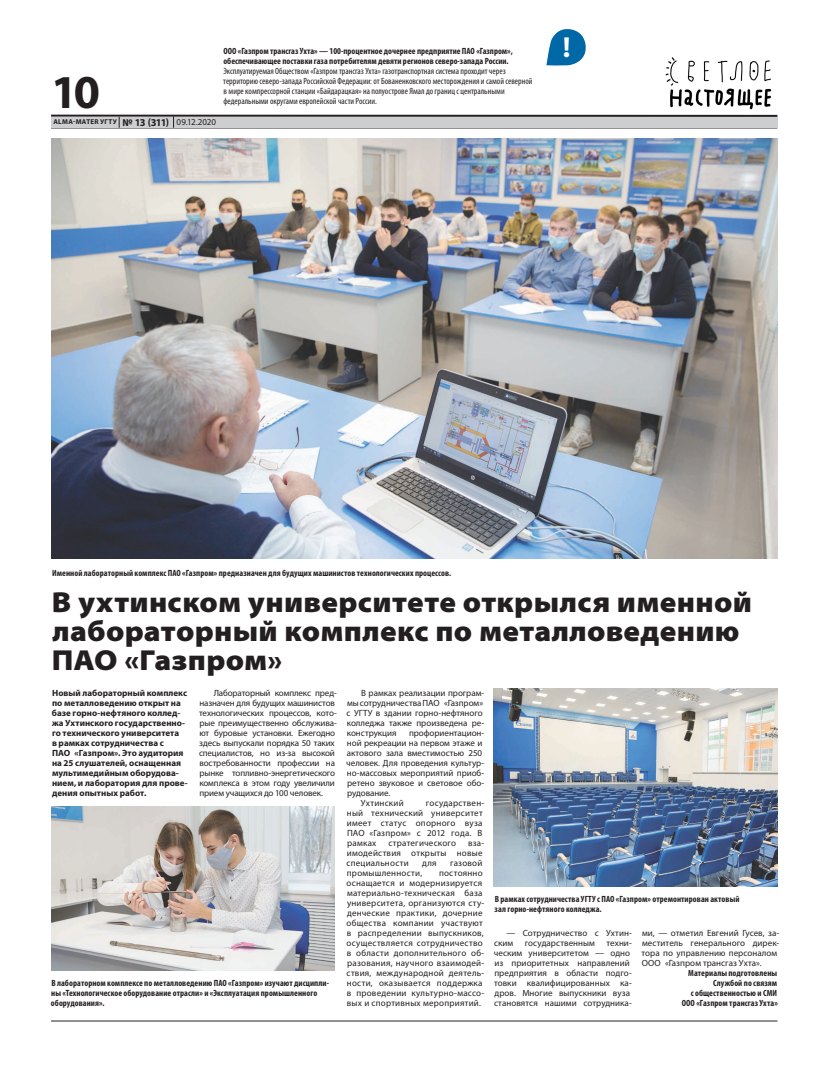
<style>
.page{position:relative;width:820px;height:1078px;background:#fff}
.page>*{position:absolute;margin:0;border:0;box-sizing:border-box;transform-origin:0 0}
.t1{font:700 47.4px "Myriad Pro";color:#231f20}
.t2{font:900 semi-expanded 29px/29px "Myriad Pro";letter-spacing:.01em;color:#231f20}
.t3{font:700 29px "Myriad Pro";color:#fff}
.t4{font:9px/10px "Myriad Pro";letter-spacing:.005em;color:#231f20}
.t5{font:700 condensed 9px/10px "Myriad Pro";letter-spacing:.005em;color:#231f20}
.t6{font:9px/10px "Myriad Pro";letter-spacing:.025em;color:#231f20}
.t7{font:9px/10px "Myriad Pro";letter-spacing:-.015em;color:#231f20}
.t8{font:condensed 9px/10px "Myriad Pro";color:#231f20}
.t9{font:700 9px/10px "Myriad Pro";color:#231f20}
.t10{font:700 7px "Myriad Pro";letter-spacing:.04em;color:#231f20}
.s1{font-size:10.5px}
.s2{font-weight:400;font-size:9px}
</style>
<div class="page">
<hr style="left:51px;top:128px;width:726px;height:1px;background:#231f20">
<hr style="left:51px;top:115px;width:726px;height:2px;background:#231f20">
<div style="left:51px;top:117px;width:726px;height:11px;background:#cdced0"></div>
<svg style="left:173px;top:116px;width:1px;height:12px"></svg>
<hr style="left:51px;top:1020px;width:726px;height:1px;background:#231f20">
<img style="left:665px;top:57px;width:107px;height:53px">
<svg style="left:546px;top:29px;width:40px;height:37px"></svg>
<img style="left:52px;top:138px;width:725px;height:420px">
<img style="left:51px;top:806px;width:283px;height:163px">
<img style="left:493px;top:688px;width:284px;height:197px">
<p class="t5" style="left:223px;top:46px;width:291px">ООО «Газпром трансгаз Ухта» — 100-процентное дочернее предприятие ПАО «Газпром», обеспечивающее поставки газа потребителям девяти регионов северо-запада России.</p>
<p class="t8" style="left:223px;top:66px;width:310px">Эксплуатируемая Обществом «Газпром трансгаз Ухта» газотранспортная система проходит через территорию северо-запада Российской Федерации: от Бованенковского месторождения и самой северной в мире компрессорной станции «Байдарацкая» на полуострове Ямал до границ с центральными федеральными округами европейской части России.</p>
<h1 class="t1" style="left:51px;top:61px;width:50px">10</h1>
<p class="t10" style="left:53px;top:117px;width:164px">ALMA-MATER УГТУ <span class="s1">№ 13 (311)</span> <span class="s2">09.12.2020</span></p>
<h2 class="t3" style="left:562px;top:28px;width:9px">!</h2>
<p class="t5" style="left:52px;top:567px;width:400px">Именной лабораторный комплекс ПАО «Газпром» предназначен для будущих машинистов технологических процессов.</p>
<h2 class="t2" style="left:52px;top:587px;width:701px">В ухтинском университете открылся именной лабораторный комплекс по металловедению<br>ПАО «Газпром»</h2>
<p class="t9" style="left:52px;top:687px;width:137px">Новый лабораторный комплекс по металловедению открыт на базе горно-нефтяного коллед&shy;жа Ухтинского государственно&shy;го технического университета<br>в рамках сотрудничества с<br>ПАО «Газпром». Это аудитория на 25 слушателей, оснащенная мультимедийным оборудова&shy;нием, и лаборатория для прове&shy;дения опытных работ.</p>
<p class="t7" style="left:199px;top:687px;width:139px;text-indent:15px">Лабораторный комплекс пред&shy;назначен для будущих машинистов технологических процессов, кото&shy;рые преимущественно обслужива&shy;ют буровые установки. Ежегодно здесь выпускали порядка 50 таких специалистов, но из-за высокой востребованности профессии на рынке топливно-энергетического комплекса в этом году увеличили прием учащихся до 100 человек.</p>
<p class="t4" style="left:346px;top:687px;width:139px;text-indent:15px">В рамках реализации програм&shy;мы сотрудничества ПАО «Газпром» с УГТУ в здании горно-нефтяного колледжа также произведена ре&shy;конструкция</p>
<p class="t4" style="left:409px;top:727px;width:77px">профориентацион-</p>
<p class="t4" style="left:347px;top:737px;width:137px">ной рекреации на первом этаже и</p>
<p class="t4" style="left:346px;top:747px;width:137px">актового зала вместимостью 250</p>
<p class="t4" style="left:346px;top:757px;width:139px">человек. Для проведения культур-</p>
<p class="t4" style="left:347px;top:767px;width:139px">но-массовых мероприятий приоб-</p>
<p class="t4" style="left:347px;top:777px;width:139px">ретено звуковое и световое обо-</p>
<p class="t4" style="left:347px;top:787px;width:45px">рудование.</p>
<p class="t6" style="left:361px;top:797px;width:44px">Ухтинский</p>
<p class="t6" style="left:347px;top:797px;width:139px;text-indent:79px">государствен&shy;ный технический университет имеет статус опорного вуза<br>ПАО «Газпром» с 2012 года. В рамках</p>
<p class="t6" style="left:346px;top:837px;width:139px;text-indent:121px">вза&shy;имодействия открыты новые специальности</p>
<p class="t6" style="left:388px;top:837px;width:69px">стратегического</p>
<p class="t4" style="left:422px;top:857px;width:16px">для</p>
<p class="t6" style="left:450px;top:857px;width:34px">газовой</p>
<p class="t5" style="left:51px;top:977px;width:279px">В лабораторном комплексе по металловедению ПАО «Газпром» изучают дисципли&shy;ны «Технологическое оборудование отрасли» и «Эксплуатация промышленного оборудования».</p>
<p class="t6" style="left:346px;top:867px;width:139px;text-indent:92px">постоянно оснащается и модернизируется материально-техническая база университета, организуются сту&shy;денческие практики, дочерние общества компании участвуют в распределении выпускников, осуществляется сотрудничество в области дополнительного об&shy;разования, научного взаимодей&shy;ствия, международной деятель&shy;ности, оказывается поддержка в проведении культурно-массо&shy;вых и спортивных мероприятий.</p>
<p class="t6" style="left:347px;top:867px;width:77px">промышленности,</p>
<p class="t5" style="left:494px;top:893px;width:246px">В рамках сотрудничества УГТУ с ПАО «Газпром» отремонтирован актовый зал горно-нефтяного колледжа.</p>
<p class="t4" style="left:494px;top:927px;width:139px;text-indent:12px">— Сотрудничество с Ухтин&shy;ским</p>
<p class="t4" style="left:493px;top:937px;width:139px;text-indent:113px">техни&shy;ческим университетом — одно из приоритетных направлений предприятия в области подго&shy;товки квалифицированных ка&shy;дров. Многие выпускники вуза становятся нашими сотрудника-</p>
<p class="t4" style="left:641px;top:927px;width:139px">ми, — отметил Евгений Гусев, за&shy;меститель генерального дирек&shy;тора по управлению персоналом<br>ООО «Газпром трансгаз Ухта».</p>
<p class="t4" style="left:524px;top:937px;width:72px">государственным</p>
<p class="t5" style="left:681px;top:967px;width:97px;text-align:right">Материалы подготовлены<br>Службой по связям<br>с общественностью и СМИ<br>ООО «Газпром трансгаз Ухта»</p>
</div>
